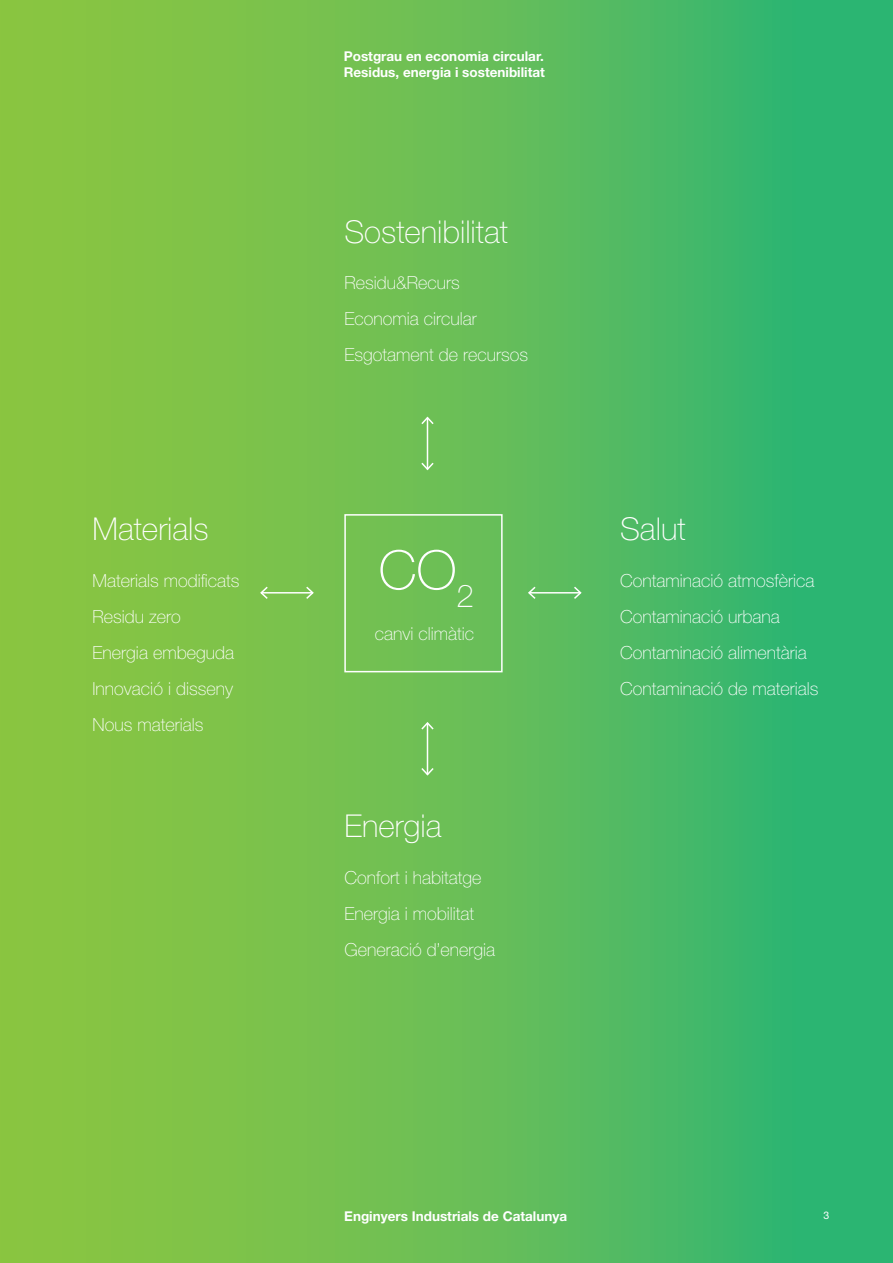
<style>
.page{position:relative;width:893px;height:1263px;background:#fff}
.page>*{position:absolute;margin:0;border:0;box-sizing:border-box;transform-origin:0 0}
.t1{font:100 54px "Helvetica Neue LT Std";color:#fff}
.t2{font:100 31.5px "Helvetica Neue LT Std";color:#fff}
.t3{font:100 18px/36px "Helvetica Neue LT Std";color:#fff}
.t4{font:700 13.5px/16.5px "Helvetica Neue LT Std";color:#fff}
.t5{font:10.5px "Helvetica Neue LT Std";color:#fff}
</style>
<div class="page">
<div style="left:0;top:0;width:893px;height:1263px;background:linear-gradient(to right,#98c73c,#2db475)"></div>
<div style="left:344px;top:514px;width:159px;height:158px;border:2px solid #fff"></div>
<hr style="left:427px;top:418px;width:1px;height:51px;background:#fff">
<svg style="left:420px;top:415px;width:15px;height:11px"></svg>
<svg style="left:420px;top:461px;width:15px;height:10px"></svg>
<hr style="left:427px;top:723px;width:1px;height:51px;background:#fff">
<svg style="left:420px;top:721px;width:15px;height:10px"></svg>
<svg style="left:420px;top:766px;width:15px;height:11px"></svg>
<hr style="left:529px;top:592px;width:51px;height:1px;background:#fff">
<svg style="left:572px;top:585px;width:11px;height:15px"></svg>
<svg style="left:527px;top:585px;width:10px;height:15px"></svg>
<hr style="left:261px;top:592px;width:52px;height:1px;background:#fff">
<svg style="left:305px;top:585px;width:10px;height:15px"></svg>
<svg style="left:259px;top:585px;width:10px;height:15px"></svg>
<p class="t4" style="left:344px;top:47px;width:203px">Postgrau en economia circular.<br>Residus, energia i sostenibilitat</p>
<h2 class="t2" style="left:344px;top:214px;width:165px">Sostenibilitat</h2>
<p class="t3" style="left:344px;top:265px;width:185px">Residu&amp;Recurs<br>Economia circular<br>Esgotament de recursos</p>
<h2 class="t2" style="left:93px;top:511px;width:117px">Materials</h2>
<h2 class="t2" style="left:620px;top:511px;width:67px">Salut</h2>
<p class="t3" style="left:93px;top:563px;width:148px">Materials modificats<br>Residu zero<br>Energia embeguda<br>Innovació i disseny<br>Nous materials</p>
<h1 class="t1" style="left:378px;top:539px;width:97px">CO<sub>2</sub></h1>
<p class="t3" style="left:375px;top:615px;width:101px">canvi climàtic</p>
<h2 class="t2" style="left:344px;top:808px;width:99px">Energia</h2>
<p class="t3" style="left:344px;top:860px;width:152px">Confort i habitatge<br>Energia i mobilitat<br>Generació d’energia</p>
<p class="t3" style="left:620px;top:563px;width:200px">Contaminació atmosfèrica<br>Contaminació urbana<br>Contaminació alimentària<br>Contaminació de materials</p>
<p class="t4" style="left:344px;top:1208px;width:224px">Enginyers Industrials de Catalunya</p>
<p class="t5" style="left:823px;top:1209px;width:7px">3</p>
</div>
